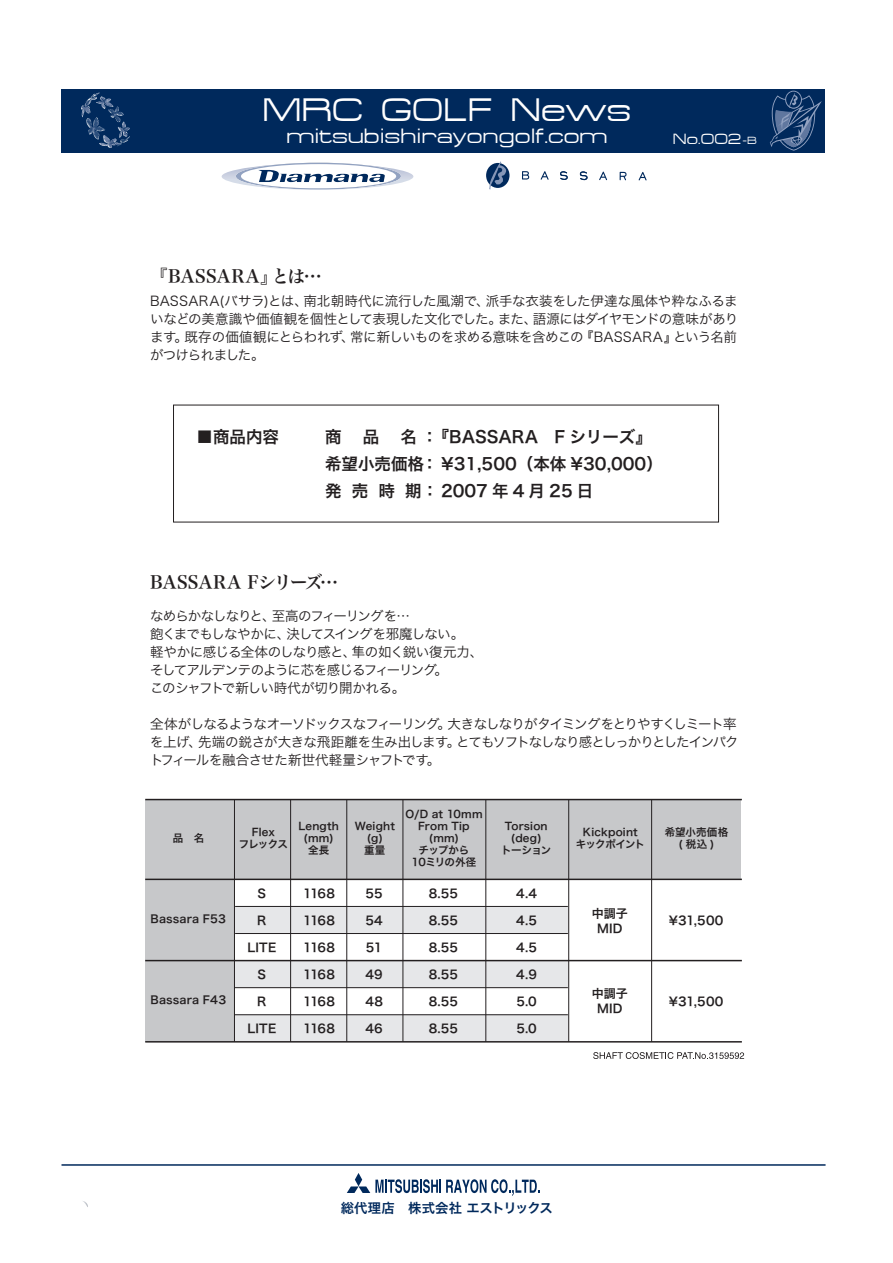
<style>
.page{position:relative;width:893px;height:1263px;background:#fff}
.page>*{position:absolute;margin:0;border:0;box-sizing:border-box;transform-origin:0 0}
.t1{font:33px "Federation";color:#fff}
.t2{font:21px "Federation";color:#fff}
.t3{font:18px "Hira Min Pro W6";letter-spacing:-.01em;color:#231f20}
.t4{font:18px "Hira Min Pro W6";letter-spacing:.015em;color:#231f20}
.t5{font:16.5px "Hira Kaku Pro W6";color:#231f20}
.t6{font:15px "Federation";color:#fff}
.t7{font:13.5px/18px "Hira Kaku Pro W3";letter-spacing:-.05em;color:#231f20}
.t8{font:13.5px "Hira Kaku Pro W3";letter-spacing:-.07em;color:#231f20}
.t9{font:13.5px "Hira Kaku Pro W3";letter-spacing:-.01em;color:#231f20}
.t10{font:13.5px "Hira Kaku Pro W3";letter-spacing:-.015em;color:#231f20}
.t11{font:13.5px "Hira Kaku Pro W3";letter-spacing:.01em;color:#231f20}
.t12{font:13.5px "Hira Kaku Pro W3";letter-spacing:-.085em;color:#231f20}
.t13{font:13.5px "Hira Kaku Pro W3";letter-spacing:-.02em;color:#231f20}
.t14{font:13.5px "Hira Kaku Pro W3";letter-spacing:-.005em;color:#231f20}
.t15{font:13.5px "Hira Kaku Pro W3";letter-spacing:-.09em;color:#231f20}
.t16{font:13.5px "Hira Kaku Pro W3";letter-spacing:-.08em;color:#231f20}
.t17{font:13.5px "Hira Kaku Pro W3";letter-spacing:-.025em;color:#231f20}
.t18{font:13.35px "Hira Kaku Pro W6";letter-spacing:.01em;color:#00295c}
.t19{font:12px/15px "Hira Kaku Pro W6";letter-spacing:.01em;color:#231f20;text-align:center}
.t20{font:11.1px "Hira Kaku Pro W6";letter-spacing:.015em;color:#231f20}
.t21{font:10.5px/12px "Hira Kaku Pro W6";letter-spacing:.015em;color:#231f20;text-align:center}
.t22{font:10.5px/12px "Hira Kaku Pro W6";letter-spacing:-.005em;color:#231f20;text-align:center}
.t23{font:10.5px "Federation";color:#fff}
</style>
<div class="page">
<div style="left:62px;top:89px;width:763px;height:64px;background:#00295c"></div>
<hr style="left:62px;top:1164px;width:763px;height:2px;background:#00295c">
<svg style="left:347px;top:1173px;width:193px;height:23px"></svg>
<svg style="left:522px;top:171px;width:7px;height:9px"></svg>
<svg style="left:541px;top:171px;width:8px;height:9px"></svg>
<svg style="left:560px;top:171px;width:8px;height:9px"></svg>
<svg style="left:580px;top:171px;width:7px;height:9px"></svg>
<svg style="left:599px;top:172px;width:8px;height:8px"></svg>
<svg style="left:620px;top:172px;width:6px;height:8px"></svg>
<svg style="left:639px;top:172px;width:8px;height:8px"></svg>
<svg style="left:486px;top:163px;width:24px;height:25px"></svg>
<svg style="left:489px;top:162px;width:19px;height:27px"></svg>
<svg style="left:770px;top:91px;width:52px;height:60px"></svg>
<svg style="left:222px;top:163px;width:191px;height:27px"></svg>
<svg style="left:116px;top:115px;width:4px;height:6px"></svg>
<div style="left:146px;top:800px;width:595px;height:80px;background:#c7c8ca"></div>
<div style="left:146px;top:907px;width:423px;height:27px;background:#e6e7e9"></div>
<div style="left:146px;top:961px;width:423px;height:27px;background:#e6e7e9"></div>
<div style="left:146px;top:1015px;width:423px;height:27px;background:#e6e7e9"></div>
<div style="left:146px;top:880px;width:88px;height:162px;background:#c7c8ca"></div>
<hr style="left:403px;top:799px;width:1px;height:243px;background:#231f20">
<hr style="left:485px;top:799px;width:1px;height:243px;background:#231f20">
<hr style="left:346px;top:799px;width:1px;height:243px;background:#231f20">
<hr style="left:290px;top:799px;width:1px;height:243px;background:#231f20">
<hr style="left:234px;top:799px;width:1px;height:243px;background:#231f20">
<hr style="left:145px;top:799px;width:597px;height:1px;background:#231f20">
<hr style="left:145px;top:1041px;width:597px;height:1px;background:#231f20">
<hr style="left:145px;top:879px;width:597px;height:1px;background:#231f20">
<hr style="left:235px;top:906px;width:333px;height:1px;background:#231f20">
<hr style="left:235px;top:933px;width:333px;height:1px;background:#231f20">
<hr style="left:145px;top:960px;width:597px;height:1px;background:#231f20">
<hr style="left:234px;top:987px;width:334px;height:1px;background:#231f20">
<hr style="left:234px;top:1014px;width:334px;height:1px;background:#231f20">
<hr style="left:568px;top:799px;width:1px;height:243px;background:#231f20">
<hr style="left:651px;top:799px;width:1px;height:243px;background:#231f20">
<svg style="left:593px;top:1052px;width:151px;height:7px"></svg>
<h1 class="t1" style="left:262px;top:91px;width:102px">MRC</h1>
<h1 class="t1" style="left:381px;top:91px;width:114px">GOLF</h1>
<h1 class="t1" style="left:510px;top:91px;width:122px">News</h1>
<h2 class="t2" style="left:286px;top:124px;width:322px">mitsubishirayongolf.com</h2>
<p class="t6" style="left:673px;top:131px;width:70px">No.002</p>
<p class="t23" style="left:742px;top:134px;width:16px">B-</p>
<h3 class="t4" style="left:150px;top:260px;width:129px">『BASSARA』</h3>
<h3 class="t3" style="left:271px;top:260px;width:52px">とは...</h3>
<p class="t14" style="left:304px;top:289px;width:188px">南北朝時代に流行した風潮で、</p>
<p class="t9" style="left:486px;top:289px;width:253px">派手な衣装をした伊達な風体や粋なふるま</p>
<p class="t11" style="left:150px;top:289px;width:159px">BASSARA(バサラ)とは、</p>
<p class="t7" style="left:533px;top:309px;width:207px">語源にはダイヤモンドの意味があり</p>
<p class="t10" style="left:150px;top:307px;width:353px">いなどの美意識や価値観を個性として表現した文化でした。</p>
<p class="t7" style="left:498px;top:309px;width:41px">また、</p>
<p class="t9" style="left:185px;top:325px;width:172px">既存の価値観にとらわれず、</p>
<p class="t11" style="left:580px;top:325px;width:98px">『BASSARA』</p>
<p class="t7" style="left:673px;top:327px;width:65px">という名前</p>
<p class="t7" style="left:350px;top:327px;width:235px">常に新しいものを求める意味を含めこの</p>
<p class="t7" style="left:150px;top:327px;width:116px">ます。<br>がつけられました。</p>
<p class="t5" style="left:196px;top:422px;width:84px">■商品内容</p>
<p class="t5" style="left:433px;top:422px;width:221px">『BASSARA　F シリーズ『</p>
<p class="t5" style="left:400px;top:422px;width:39px">名：</p>
<p class="t5" style="left:325px;top:422px;width:18px">商</p>
<p class="t5" style="left:325px;top:449px;width:339px">希望小売価格： ¥31,500（本体 ¥30,000(</p>
<p class="t5" style="left:405px;top:476px;width:190px">期： 2007 年 4 月 25 日</p>
<p class="t5" style="left:363px;top:422px;width:18px">品</p>
<p class="t5" style="left:352px;top:476px;width:18px">売</p>
<p class="t5" style="left:378px;top:476px;width:18px">時</p>
<p class="t5" style="left:325px;top:476px;width:18px">発</p>
<h3 class="t3" style="left:150px;top:566px;width:190px">BASSARA Fシリーズ...</h3>
<p class="t15" style="left:272px;top:604px;width:140px">至高のフィーリングを...</p>
<p class="t16" style="left:150px;top:604px;width:127px">なめらかなしなりと、</p>
<p class="t7" style="left:286px;top:624px;width:179px">決してスイングを邪魔しない。</p>
<p class="t7" style="left:150px;top:624px;width:142px">飽くまでもしなやかに、</p>
<p class="t17" style="left:352px;top:640px;width:133px">隼の如く鋭い復元力、</p>
<p class="t7" style="left:150px;top:642px;width:208px">軽やかに感じる全体のしなり感と、</p>
<p class="t7" style="left:150px;top:660px;width:288px">そしてアルデンテのように芯を感じるフィーリングこのシャフトで新しい時代が切り開かれる。</p>
<p class="t7" style="left:435px;top:660px;width:15px">。</p>
<p class="t8" style="left:448px;top:712px;width:291px">大きなしなりがタイミングをとりやすくしミート率</p>
<p class="t8" style="left:150px;top:712px;width:291px">全体がしなるようなオーソドックスなフィーリング</p>
<p class="t7" style="left:438px;top:714px;width:15px">。</p>
<p class="t13" style="left:198px;top:730px;width:264px">先端の鋭さが大きな飛距離を生み出します。</p>
<p class="t12" style="left:456px;top:730px;width:284px">とてもソフトなしなり感としっかりとしたインパク</p>
<p class="t7" style="left:150px;top:732px;width:53px">を上げ、</p>
<p class="t7" style="left:150px;top:750px;width:280px">トフィールを融合させた新世代軽量シャフトです</p>
<p class="t7" style="left:427px;top:750px;width:15px">。</p>
<p class="t21" style="left:173px;top:832px;width:33px">品　名</p>
<p class="t20" style="left:151px;top:909px;width:77px">Bassara F53</p>
<p class="t20" style="left:151px;top:990px;width:77px">Bassara F43</p>
<p class="t21" style="left:252px;top:826px;width:25px">Flex</p>
<p class="t21" style="left:239px;top:838px;width:51px">フレックス</p>
<p class="t19" style="left:258px;top:885px;width:10px">S</p>
<p class="t19" style="left:257px;top:912px;width:11px">R</p>
<p class="t19" style="left:247px;top:939px;width:30px">LITE</p>
<p class="t19" style="left:258px;top:966px;width:10px">S</p>
<p class="t19" style="left:257px;top:993px;width:11px">R</p>
<p class="t19" style="left:247px;top:1021px;width:30px">LITE</p>
<p class="t21" style="left:298px;top:820px;width:42px">Length (mm(全長</p>
<p class="t21" style="left:355px;top:820px;width:42px">Weight g( (<br>重量</p>
<p class="t19" style="left:303px;top:885px;width:33px">1168</p>
<p class="t19" style="left:303px;top:912px;width:33px">1168</p>
<p class="t19" style="left:303px;top:939px;width:33px">1168</p>
<p class="t19" style="left:303px;top:966px;width:33px">1168</p>
<p class="t19" style="left:303px;top:993px;width:33px">1168</p>
<p class="t19" style="left:303px;top:1021px;width:33px">1168</p>
<p class="t19" style="left:366px;top:885px;width:19px">55</p>
<p class="t19" style="left:365px;top:912px;width:19px">54</p>
<p class="t19" style="left:366px;top:939px;width:18px">51</p>
<p class="t19" style="left:365px;top:966px;width:19px">49</p>
<p class="t19" style="left:365px;top:993px;width:19px">48</p>
<p class="t19" style="left:365px;top:1021px;width:19px">46</p>
<p class="t22" style="left:405px;top:808px;width:79px">O D/ at 10mm<br>From Tip (mm(<br>チップから<br>10ミリの外径</p>
<p class="t19" style="left:429px;top:885px;width:31px">8.55</p>
<p class="t19" style="left:429px;top:912px;width:31px">8.55</p>
<p class="t19" style="left:429px;top:939px;width:31px">8.55</p>
<p class="t19" style="left:429px;top:966px;width:31px">8.55</p>
<p class="t19" style="left:429px;top:993px;width:31px">8.55</p>
<p class="t19" style="left:429px;top:1021px;width:31px">8.55</p>
<p class="t21" style="left:501px;top:820px;width:52px">Torsion (deg(<br>トーション</p>
<p class="t21" style="left:576px;top:826px;width:71px">Kickpoint<br>キックポイント</p>
<p class="t21" style="left:665px;top:826px;width:65px">希望小売価格(税込(</p>
<p class="t19" style="left:516px;top:885px;width:22px">4.4</p>
<p class="t19" style="left:516px;top:912px;width:22px">4.5</p>
<p class="t19" style="left:516px;top:939px;width:22px">4.5</p>
<p class="t19" style="left:516px;top:966px;width:22px">4.9</p>
<p class="t19" style="left:516px;top:993px;width:22px">5.0</p>
<p class="t19" style="left:516px;top:1021px;width:22px">5.0</p>
<p class="t19" style="left:592px;top:905px;width:38px">中調子<br>MID</p>
<p class="t19" style="left:592px;top:986px;width:38px">中調子<br>MID</p>
<p class="t19" style="left:669px;top:912px;width:56px">¥31,500</p>
<p class="t19" style="left:669px;top:993px;width:56px">¥31,500</p>
<p class="t18" style="left:341px;top:1195px;width:214px">総代理店　株式会社エストリックス</p>
</div>
